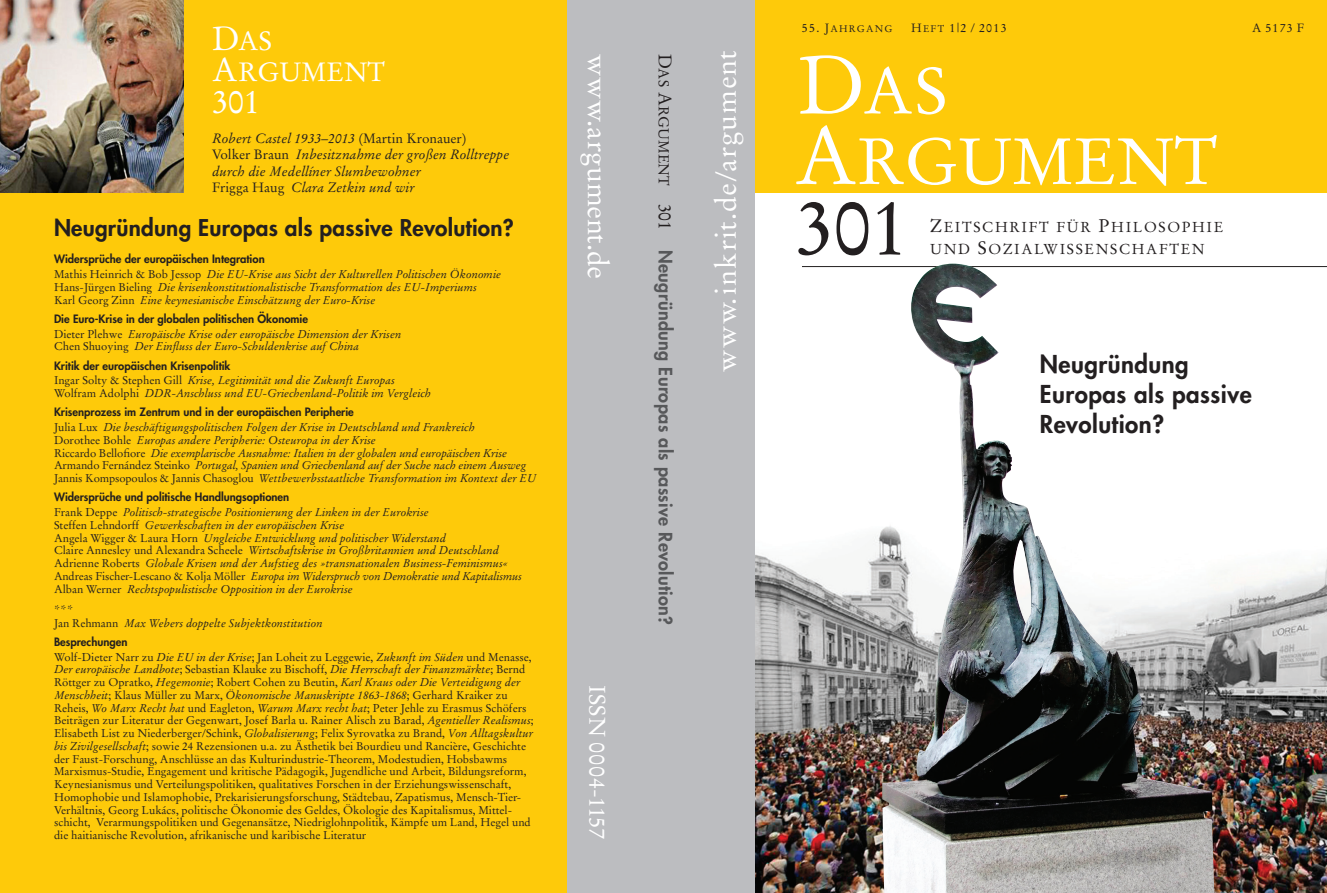
<style>
.page{position:relative;width:1327px;height:893px;background:#fff}
.page>*{position:absolute;margin:0;border:0;box-sizing:border-box;transform-origin:0 0}
.t1{font:78px "Stempel Garamond Roman SC800";color:#231f20}
.t2{font:64.8px/70.5px "Stempel Garamond Roman SC800";color:#fff}
.t3{font:33px "Stempel Garamond Roman SC800";color:#fff}
.t4{font:28.5px "Stempel Garamond";letter-spacing:.045em;color:#fff}
.t5{font:28.5px "Stempel Garamond";letter-spacing:.005em;color:#fff}
.t6{font:26.4px/31.5px "Stempel Garamond Roman SC800";color:#fff}
.t7{font:800 24px/30px "Futura";letter-spacing:.02em;color:#231f20}
.t8{font:800 22.5px "Futura";letter-spacing:.01em;color:#231f20}
.t9{font:22.5px "Stempel Garamond";color:#fff}
.t10{font:800 18px "Futura";letter-spacing:.02em;color:#57585a}
.t11{font:14.4px/22.5px "Stempel Garamond Roman SC800";letter-spacing:.115em;color:#231f20}
.t12{font:italic 13.5px/16.5px "Stempel Garamond";color:#231f20}
.t13{font:12px "Stempel Garamond Roman SC800";letter-spacing:.1em;color:#231f20}
.t14{font:italic 11.25px/12.8px "Stempel Garamond";color:#231f20}
.t15{font:11.25px/12.8px "Stempel Garamond";color:#231f20}
.t16{font:800 11.25px "Futura";color:#231f20}
.t17{font:9.6px "Stempel Garamond Roman SC800";letter-spacing:.125em;color:#231f20}
.s1{font-size:33px}
.s2{font-style:normal}
.s3{font-style:italic}
.s4{font-family:"Stempel Garamond Roman SC800";font-weight:400;color:#231f20}
.s5{font-family:"Stempel Garamond Roman SC800";font-weight:400;font-size:14.4px;color:#231f20}
.s6{font-size:12px}
.s7{font-size:9.6px}
.s8{font-size:81px}
.s9{font-size:18px}
</style>
<div class="page">
<img style="left:755px;top:530px;width:572px;height:363px">
<div style="left:0;top:0;width:636px;height:893px;background:#feca0a"></div>
<div style="left:689px;top:0;width:638px;height:192px;background:#feca0a"></div>
<div style="left:568px;top:0;width:187px;height:893px;background:#bcbdc0"></div>
<img style="left:0;top:0;width:183px;height:192px">
<hr style="left:802px;top:266px;width:525px;height:1px;background:#231f20">
<img style="left:882px;top:264px;width:332px;height:629px">
<h3 class="t6" style="left:212px;top:25px;width:175px"><span class="s1">D</span>AS<br><span class="s1">A</span>RGUMENT</h3>
<h3 class="t3" style="left:212px;top:81px;width:50px">301</h3>
<p class="t12" style="left:212px;top:130px;width:299px">Robert Castel 1933–2013 <span class="s2">(Martin Kronauer)<br>Volker Braun</span> Inbesitznahme der großen Rolltreppe durch die Medellíner Slumbewohner<br><span class="s2">Frigga Haug</span> Clara Zetkin und wir</p>
<h3 class="t8" style="left:54px;top:212px;width:461px">Neugründung Europas als passive Revolution?</h3>
<p class="t16" style="left:54px;top:252px;width:212px">Widersprüche der europäischen Integration</p>
<p class="t14" style="left:54px;top:268px;width:449px"><span class="s2">Mathis Heinrich &amp; Bob Jessop</span> Die EU-Krise aus Sicht der Kulturellen Politischen Ökonomie<br><span class="s2">Hans-Jürgen Bieling</span> Die krisenkonstitutionalistische Transformation des EU-Imperiums<br><span class="s2">Karl Georg Zinn</span> Eine keynesianische Einschätzung der Euro-Krise</p>
<p class="t16" style="left:54px;top:311px;width:256px">Die Euro-Krise in der globalen politischen Ökonomie</p>
<p class="t14" style="left:54px;top:327px;width:349px"><span class="s2">Dieter Plehwe</span> Europäische Krise oder europäische Dimension der Krisen<br><span class="s2">Chen Shuoying</span> Der Einfluss der Euro-Schuldenkrise auf China</p>
<p class="t16" style="left:54px;top:358px;width:178px">Kritik der europäischen Krisenpolitik</p>
<p class="t14" style="left:54px;top:374px;width:379px"><span class="s2">Ingar Solty &amp; Stephen Gill</span> Krise, Legitimität und die Zukunft Europas<br><span class="s2">Wolfram Adolphi</span> DDR-Anschluss und EU-Griechenland-Politik im Vergleich</p>
<p class="t16" style="left:54px;top:405px;width:301px">Krisenprozess im Zentrum und in der europäischen Peripherie</p>
<p class="t14" style="left:54px;top:421px;width:484px"><span class="s2">Julia Lux</span> Die beschäftigungspolitischen Folgen der Krise in Deutschland und Frankreich<br><span class="s2">Dorothee Bohle</span> Europas andere Peripherie: Osteuropa in der Krise<br><span class="s2">Riccardo Bellofiore</span> Die exemplarische Ausnahme: Italien in der globalen und europäischen Krise <span class="s2">Armando Fernández Steinko</span> Portugal, Spanien und Griechenland auf der Suche nach einem Ausweg <span class="s2">Jannis Kompsopoulos &amp; Jannis Chasoglou</span> Wettbewerbsstaatliche Transformation im Kontext der EU</p>
<p class="t16" style="left:54px;top:490px;width:237px">Widersprüche und politische Handlungsoptionen</p>
<p class="t14" style="left:54px;top:506px;width:469px"><span class="s2">Frank Deppe</span> Politisch-strategische Positionierung der Linken in der Eurokrise<br><span class="s2">Steffen Lehndorff</span> Gewerkschaften in der europäischen Krise<br><span class="s2">Angela Wigger &amp; Laura Horn</span> Ungleiche Entwicklung und politischer Widerstand<br><span class="s2">Claire Annesley und Alexandra Scheele</span> Wirtschaftskrise in Großbritannien und Deutschland <span class="s2">Adrienne Roberts</span> Globale Krisen und der Aufstieg des »transnationalen Business-Feminismus« <span class="s2">Andreas Fischer-Lescano &amp; Kolja Möller</span> Europa im Widerspruch von Demokratie und Kapitalismus <span class="s2">Alban Werner</span> Rechtspopulistische Opposition in der Eurokrise</p>
<p class="t14" style="left:54px;top:602px;width:270px;line-height:14px">***<br><span class="s2">Jan Rehmann</span> Max Webers doppelte Subjektkonstitution</p>
<p class="t16" style="left:54px;top:634px;width:75px">Besprechungen</p>
<p class="t15" style="left:54px;top:650px;width:481px">Wolf-Dieter Narr zu <span class="s3">Die EU in der Krise</span>; Jan Loheit zu Leggewie, <span class="s3">Zukunft im Süden</span> und Menasse, <span class="s3">Der europäische Landbote</span>; Sebastian Klauke zu Bischoff, <span class="s3">Die Herrschaft der Finanzmärkte</span>; Bernd Röttger zu Opratko, <span class="s3">Hegemonie</span>; Robert Cohen zu Beutin, <span class="s3">Karl Kraus oder Die Verteidigung der Menschheit</span>; Klaus Müller zu Marx, <span class="s3">Ökonomische Manuskripte 1863-1868</span>; Gerhard Kraiker zu Reheis, <span class="s3">Wo Marx Recht hat</span> und Eagleton, <span class="s3">Warum Marx recht hat</span>; Peter Jehle zu Erasmus Schöfers Beiträgen zur Literatur der Gegenwart, Josef Barla u. Rainer Alisch zu Barad, <span class="s3">Agentieller Realismus</span>; Elisabeth List zu Niederberger/Schink, <span class="s3">Globalisierung</span>; Felix Syrovatka zu Brand, <span class="s3">Von Alltagskultur bis Zivilgesellschaft</span>; sowie 24 Rezensionen u.a. zu Ästhetik bei Bourdieu und Rancière, Geschichte der Faust-Forschung, Anschlüsse an das Kulturindustrie-Theorem, Modestudien, Hobsbawms Marxismus-Studie, Engagement und kritische Pädagogik, Jugendliche und Arbeit, Bildungsreform, Keynesianismus und Verteilungspolitiken, qualitatives Forschen in der Erziehungswissenschaft, Homophobie und Islamophobie, Prekarisierungsforschung, Städtebau, Zapatismus, Mensch-Tier-Verhältnis, Georg Lukács, politische Ökonomie des Geldes, Ökologie des Kapitalismus, Mittel&shy;schicht, Verarmungspolitiken und Gegenansätze, Niedriglohnpolitik, Kämpfe um Land, Hegel und die haitianische Revolution, afrikanische und karibische Literatur</p>
<h3 class="t5" style="left:615px;top:54px;width:226px;rotate:90deg">www.argument.de</h3>
<h3 class="t9" style="left:611px;top:685px;width:155px;rotate:90deg">ISSN 0004-1157</h3>
<h3 class="t10" style="left:677px;top:54px;width:573px;rotate:90deg"><span class="s4">D</span><span class="s5">AS</span> <span class="s4">A</span><span class="s5">RGUMENT</span> <span class="s4">301</span> Neugründung Europas als passive Revolution?</h3>
<h3 class="t4" style="left:709px;top:372px;width:323px;rotate:-90deg">www.inkrit.de/argument</h3>
<p class="t17" style="left:802px;top:23px;width:92px"><span class="s6">55. J</span>AHRGANG</p>
<p class="t13" style="left:911px;top:21px;width:97px">H<span class="s7">EFT</span> 1|2 / 2013</p>
<p class="t13" style="left:1252px;top:21px;width:48px">A 5173 F</p>
<h2 class="t2" style="left:794px;top:56px;width:425px"><span class="s8">D</span>AS<br><span class="s8">A</span>RGUMENT</h2>
<h1 class="t1" style="left:795px;top:181px;width:115px">301</h1>
<p class="t11" style="left:930px;top:216px;width:295px"><span class="s9">Z</span>EITSCHRIFT FÜR <span class="s9">P</span>HILOSOPHIE<br>UND <span class="s9">S</span>OZIALWISSENSCHAFTEN</p>
<h3 class="t7" style="left:1040px;top:349px;width:213px">Neugründung<br>Europas als passive<br>Revolution?</h3>
</div>
